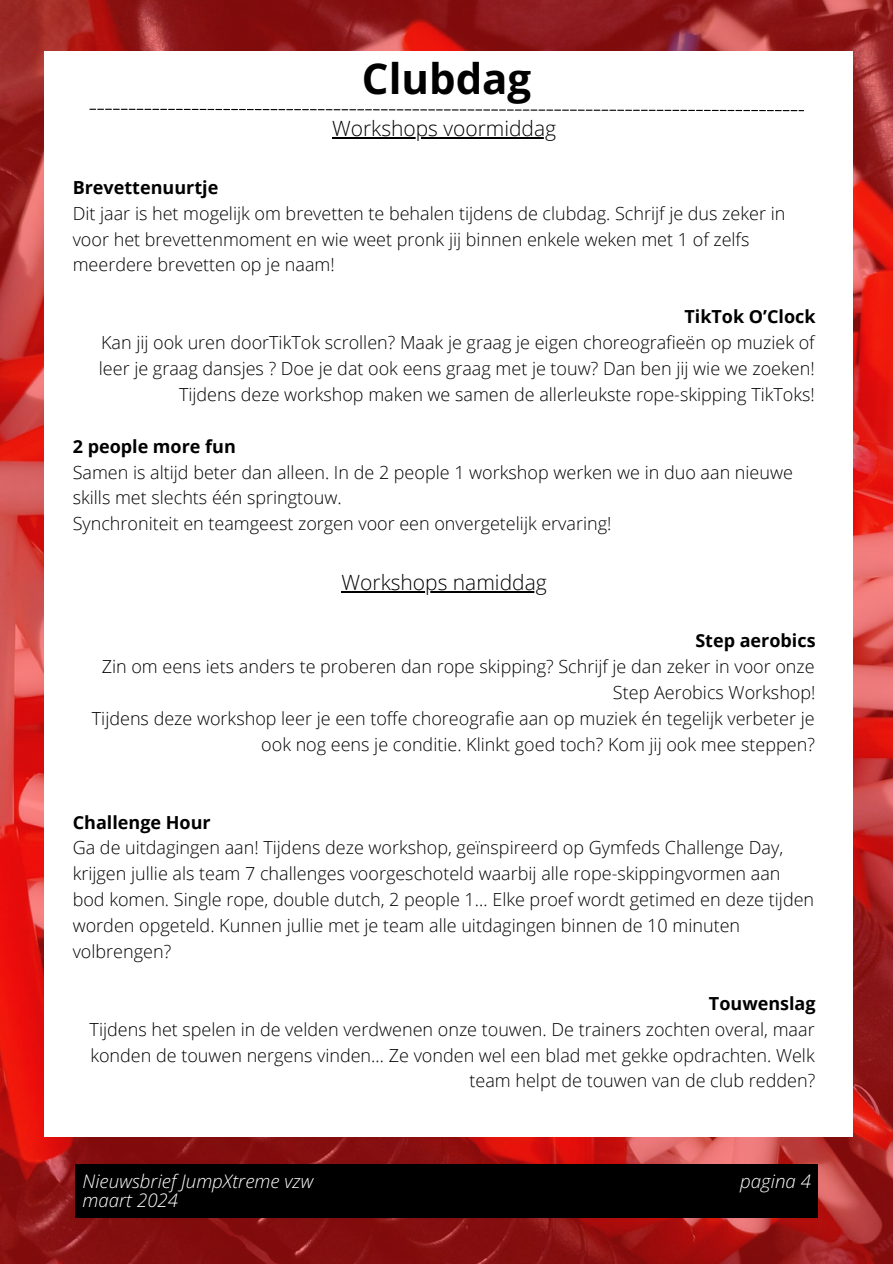
<style>
.page{position:relative;width:893px;height:1264px;background:#fff}
.page>*{position:absolute;margin:0;border:0;box-sizing:border-box;transform-origin:0 0}
.t1{font:700 42px "Open Sans";color:#000}
.t2{font:300 21px "Open Sans";color:#000}
.t3{font:italic 300 18.6px "Open Sans";color:#fff}
.t4{font:300 18px/25.8px "Open Sans";color:#000;text-align:right}
.t5{font:700 18px "Open Sans";color:#000}
</style>
<div class="page">
<img style="left:0;top:0;width:892px;height:1263px">
<div style="left:44px;top:51px;width:808px;height:1085px;background:#fff"></div>
<hr style="left:332px;top:137px;width:224px;height:2px;background:#000">
<hr style="left:341px;top:591px;width:206px;height:1px;background:#000">
<svg style="left:89px;top:109px;width:715px;height:2px"></svg>
<div style="left:75px;top:1163px;width:743px;height:54px;background:#000"></div>
<p class="t1" style="left:362px;top:49px;width:171px">Clubdag</p>
<h1 class="t2" style="left:332px;top:114px;width:226px">Workshops voormiddag</h1>
<h2 class="t5" style="left:73px;top:174px;width:147px">Brevettenuurtje</h2>
<p class="t4" style="left:73px;top:200px;width:714px;text-align:left">Dit jaar is het mogelijk om brevetten te behalen tijdens de clubdag. Schrijf je dus zeker in voor het brevettenmoment en wie weet pronk jij binnen enkele weken met 1 of zelfs meerdere brevetten op je naam!</p>
<p class="t5" style="left:684px;top:304px;width:133px">TikTok O’Clock</p>
<p class="t4" style="left:99px;top:329px;width:717px">Kan jij ook uren doorTikTok scrollen? Maak je graag je eigen choreografieën op muziek of leer je graag dansjes ? Doe je dat ook eens graag met je touw? Dan ben jij wie we zoeken!<br>Tijdens deze workshop maken we samen de allerleukste rope-skipping TikToks!</p>
<p class="t5" style="left:73px;top:433px;width:165px">2 people more fun</p>
<p class="t4" style="left:73px;top:458px;width:721px;text-align:left">Samen is altijd beter dan alleen. In de 2 people 1 workshop werken we in duo aan nieuwe skills met slechts één springtouw.</p>
<p class="t4" style="left:73px;top:510px;width:540px">Synchroniteit en teamgeest zorgen voor een onvergetelijk ervaring!</p>
<p class="t2" style="left:341px;top:567px;width:207px">Workshops namiddag</p>
<h2 class="t5" style="left:695px;top:628px;width:122px">Step aerobics</h2>
<p class="t4" style="left:102px;top:653px;width:715px">Zin om eens iets anders te proberen dan rope skipping? Schrijf je dan zeker in voor onze<br>Step Aerobics Workshop!</p>
<p class="t4" style="left:92px;top:705px;width:724px">Tijdens deze workshop leer je een toffe choreografie aan op muziek én tegelijk verbeter je ook nog eens je conditie. Klinkt goed toch? Kom jij ook mee steppen?</p>
<p class="t5" style="left:73px;top:809px;width:139px">Challenge Hour</p>
<p class="t4" style="left:73px;top:834px;width:743px;text-align:left">Ga de uitdagingen aan! Tijdens deze workshop, geïnspireerd op Gymfeds Challenge Day, krijgen jullie als team 7 challenges voorgeschoteld waarbij alle rope-skippingvormen aan bod komen. Single rope, double dutch, 2 people 1… Elke proef wordt getimed en deze tijden worden opgeteld. Kunnen jullie met je team alle uitdagingen binnen de 10 minuten volbrengen?</p>
<p class="t5" style="left:708px;top:990px;width:108px">Touwenslag</p>
<p class="t4" style="left:90px;top:1015px;width:727px">Tijdens het spelen in de velden verdwenen onze touwen. De trainers zochten overal, maar konden de touwen nergens vinden… Ze vonden wel een blad met gekke opdrachten. Welk team helpt de touwen van de club redden?</p>
<p class="t3" style="left:83px;top:1168px;width:232px">Nieuwsbrief JumpXtreme vzw</p>
<p class="t3" style="left:83px;top:1187px;width:97px">maart 2024</p>
<p class="t3" style="left:740px;top:1168px;width:72px">pagina 4</p>
</div>
